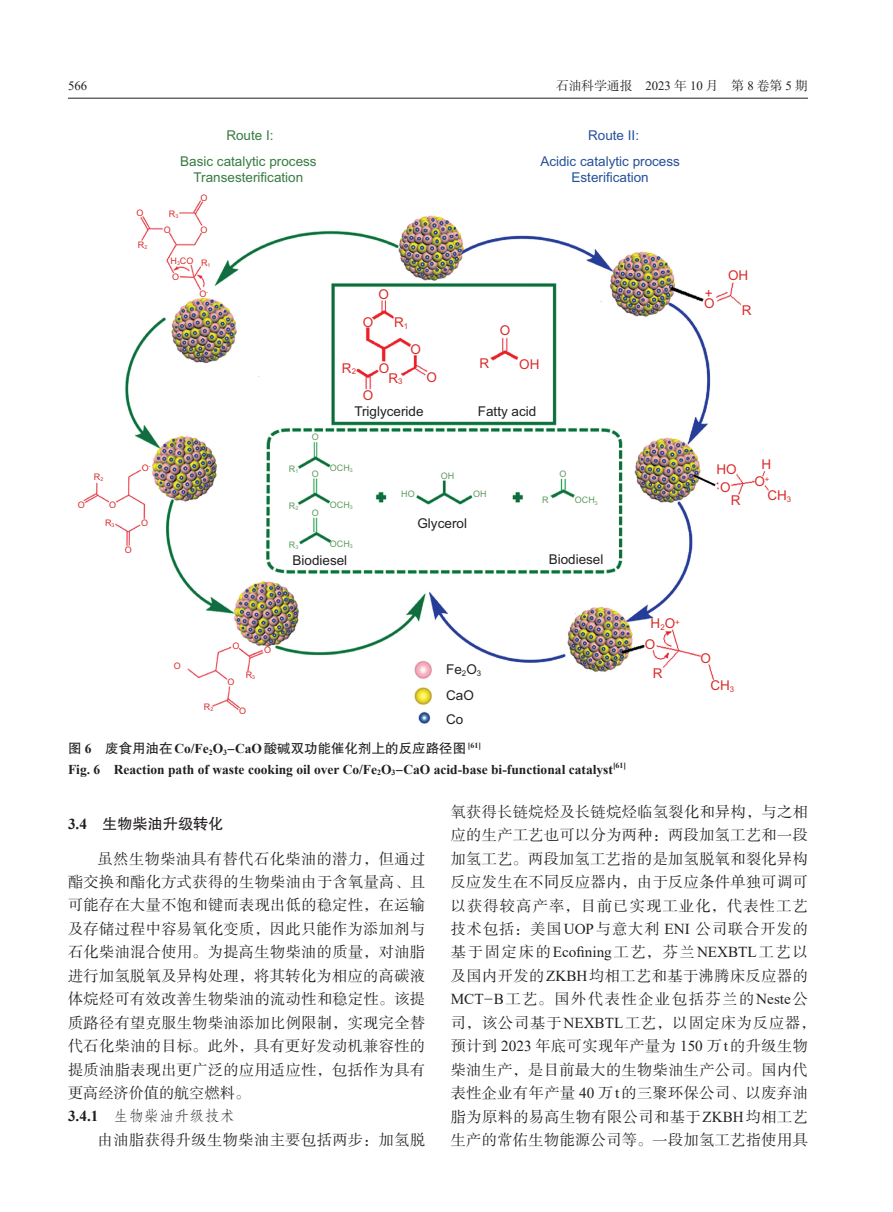
<style>
.page{position:relative;width:893px;height:1212px;background:#fff}
.page>*{position:absolute;margin:0;border:0;box-sizing:border-box;transform-origin:0 0}
.t1{font:15.15px/23.4px "FZSSK GBK1 0";letter-spacing:.03em;color:#231f20;text-align:justify}
.t2{font:15.15px "Times New Roman";color:#231f20}
.t3{font:15.15px "FZFSK GBK1 0";color:#231f20}
.t4{font:15.15px "FZHTJW GB1 0";color:#231f20}
.t5{font:700 13.5px "Times New Roman";color:#231f20}
.t6{font:13.5px/26.4px "Arial";color:#231f20}
.t7{font:13.5px/16.2px "Arial";color:#367c42;text-align:center}
.t8{font:13.5px/16.2px "Arial";color:#255098;text-align:center}
.t9{font:13.5px "Arial";color:#da2b2a}
.t10{font:13.5px "FZHTJW GB1 0";color:#231f20}
.t11{font:12.75px "FZSSK GBK1 0";color:#231f20}
.t12{font:12.75px "Times New Roman";color:#231f20}
.t13{font:9px "Arial";color:#da2b2a}
.t14{font:9px "Arial";color:#5e9b5f}
.t15{font:7.8px "Arial";color:#da2b2a}
.s1{font-family:"Times New Roman"}
.s2{font-family:"Times New Roman";font-weight:700}
.s3{font-family:"FZHTK GBK1 0"}
.s4{font-family:"FZHTK GBK1 0";font-weight:400}
.s5{font-family:"FZSSK GBK1 0"}
.s6{font-family:"FZBSJW GB1 0"}
</style>
<div class="page">
<hr style="left:68px;top:98px;width:740px;height:1px;background:#231f20">
<img style="left:83px;top:200px;width:686px;height:524px">
<p class="t12" style="left:68px;top:77px;width:21px">566</p>
<p class="t11" style="left:556px;top:79px;width:253px">石油科学通报 <span class="s1">2023</span> 年 <span class="s1">10</span> 月 第 <span class="s1">8</span> 卷第 <span class="s1">5</span> 期</p>
<p class="t13" style="left:78px;top:498px;width:9px">O</p>
<p class="t7" style="left:226px;top:127px;width:49px">Route I:</p>
<p class="t7" style="left:180px;top:153px;width:138px">Basic catalytic process<br>Transesterification</p>
<p class="t13" style="left:136px;top:207px;width:9px">O</p>
<p class="t13" style="left:138px;top:239px;width:11px">R<sub>2</sub></p>
<p class="t13" style="left:201px;top:192px;width:9px">O</p>
<p class="t13" style="left:169px;top:207px;width:11px">R<sub>3</sub></p>
<p class="t13" style="left:171px;top:255px;width:24px">H<sub>3</sub>CO</p>
<p class="t13" style="left:164px;top:223px;width:9px">O</p>
<p class="t13" style="left:201px;top:223px;width:9px">O</p>
<p class="t13" style="left:201px;top:256px;width:11px">R<sub>1</sub></p>
<p class="t13" style="left:172px;top:271px;width:9px">O</p>
<p class="t13" style="left:199px;top:288px;width:10px">O<sup>-</sup></p>
<p class="t13" style="left:94px;top:470px;width:11px">R<sub>2</sub></p>
<p class="t13" style="left:142px;top:461px;width:10px">O<sup>-</sup></p>
<p class="t14" style="left:289px;top:463px;width:11px">R<sub>1</sub></p>
<p class="t13" style="left:109px;top:498px;width:9px">O</p>
<p class="t14" style="left:289px;top:499px;width:11px">R<sub>2</sub></p>
<p class="t13" style="left:105px;top:516px;width:11px">R<sub>3</sub></p>
<p class="t13" style="left:141px;top:517px;width:9px">O</p>
<p class="t14" style="left:312px;top:431px;width:9px">O</p>
<p class="t14" style="left:312px;top:467px;width:9px">O</p>
<p class="t14" style="left:312px;top:507px;width:9px">O</p>
<p class="t8" style="left:588px;top:127px;width:53px">Route II:</p>
<p class="t9" style="left:378px;top:284px;width:12px">O</p>
<p class="t9" style="left:363px;top:313px;width:12px">O</p>
<p class="t9" style="left:394px;top:313px;width:16px">R<sub>1</sub></p>
<p class="t9" style="left:411px;top:340px;width:12px">O</p>
<p class="t8" style="left:540px;top:153px;width:141px">Acidic catalytic process<br>Esterification</p>
<p class="t9" style="left:500px;top:321px;width:12px">O</p>
<p class="t9" style="left:479px;top:353px;width:11px">R</p>
<p class="t9" style="left:342px;top:359px;width:11px">R</p>
<p class="t9" style="left:519px;top:355px;width:22px">OH</p>
<p class="t15" style="left:352px;top:366px;width:6px">2</p>
<p class="t9" style="left:379px;top:359px;width:12px">O</p>
<p class="t6" style="left:354px;top:398px;width:71px">Triglyceride</p>
<p class="t9" style="left:427px;top:368px;width:12px">O</p>
<p class="t9" style="left:388px;top:368px;width:16px">R<sub>3</sub></p>
<p class="t9" style="left:363px;top:386px;width:12px">O</p>
<p class="t6" style="left:478px;top:398px;width:60px">Fatty acid</p>
<p class="t14" style="left:330px;top:462px;width:24px">OCH<sub>3</sub></p>
<p class="t14" style="left:330px;top:498px;width:24px">OCH<sub>3</sub></p>
<p class="t14" style="left:401px;top:488px;width:15px">HO</p>
<p class="t14" style="left:441px;top:469px;width:15px">OH</p>
<p class="t14" style="left:473px;top:488px;width:15px">OH</p>
<p class="t6" style="left:417px;top:510px;width:51px">Glycerol</p>
<p class="t14" style="left:542px;top:494px;width:8px">R</p>
<p class="t14" style="left:559px;top:467px;width:9px">O</p>
<p class="t14" style="left:575px;top:494px;width:24px">OCH<sub>3</sub></p>
<p class="t13" style="left:125px;top:544px;width:9px">O</p>
<p class="t14" style="left:289px;top:539px;width:11px">R<sub>3</sub></p>
<p class="t14" style="left:330px;top:538px;width:24px">OCH<sub>3</sub></p>
<p class="t6" style="left:292px;top:547px;width:56px">Biodiesel</p>
<p class="t6" style="left:549px;top:546px;width:56px">Biodiesel</p>
<p class="t13" style="left:174px;top:660px;width:9px">O</p>
<p class="t13" style="left:204px;top:701px;width:11px">R<sub>2</sub></p>
<p class="t13" style="left:232px;top:640px;width:9px">O</p>
<p class="t13" style="left:227px;top:675px;width:9px">O</p>
<p class="t13" style="left:246px;top:669px;width:11px">R<sub>3</sub></p>
<p class="t13" style="left:239px;top:705px;width:9px">O</p>
<p class="t13" style="left:264px;top:644px;width:9px">O</p>
<p class="t6" style="left:446px;top:656px;width:37px">Fe<sub>2</sub>O<sub>3<br></sub>CaO</p>
<p class="t6" style="left:446px;top:706px;width:19px">Co</p>
<p class="t9" style="left:651px;top:614px;width:31px">H<sub>2</sub>O<sup>+</sup></p>
<p class="t9" style="left:645px;top:635px;width:12px">O</p>
<p class="t9" style="left:653px;top:664px;width:11px">R</p>
<p class="t10" style="left:68px;top:741px;width:415px">图 <span class="s2">6</span> 废食用油在<span class="s2">Co/Fe</span><sub>2</sub><span class="s2">O</span><sub>3</sub><span class="s3">-</span><span class="s2">CaO</span>酸碱双功能催化剂上的反应路径图 <sup>[61]</sup></p>
<p class="t5" style="left:68px;top:759px;width:560px">Fig. 6 Reaction path of waste cooking oil over Co/Fe<sub>2</sub>O<sub>3</sub><span class="s4">-</span>CaO acid-base bi-functional catalyst<sup>[61]</sup></p>
<p class="t9" style="left:705px;top:284px;width:9px">+</p>
<p class="t9" style="left:704px;top:294px;width:12px">O</p>
<p class="t9" style="left:728px;top:266px;width:22px">OH</p>
<p class="t9" style="left:742px;top:301px;width:11px">R</p>
<p class="t9" style="left:716px;top:460px;width:22px">HO</p>
<p class="t9" style="left:762px;top:455px;width:11px">H</p>
<p class="t9" style="left:720px;top:478px;width:12px">O</p>
<p class="t9" style="left:731px;top:491px;width:11px">R</p>
<p class="t9" style="left:754px;top:472px;width:17px">O<sup>+</sup></p>
<p class="t9" style="left:767px;top:486px;width:25px">CH<sub>3</sub></p>
<p class="t9" style="left:700px;top:648px;width:12px">O</p>
<p class="t9" style="left:710px;top:676px;width:25px">CH<sub>3</sub></p>
<p class="t4" style="left:68px;top:815px;width:157px"><span class="s2">3.4</span> 生物柴油升级转化</p>
<p class="t1" style="left:68px;top:847px;width:359px;text-indent:30px">虽然生物柴油具有替代石化柴油的潜力，但通过酯交换和酯化方式获得的生物柴油由于含氧量高、且可能存在大量不饱和键而表现出低的稳定性，在运输及存储过程中容易氧化变质，因此只能作为添加剂与石化柴油混合使用。为提高生物柴油的质量，对油脂进行加氢脱氧及异构处理，将其转化为相应的高碳液体烷烃可有效改善生物柴油的流动性和稳定性。该提质路径有望克服生物柴油添加比例限制，实现完全替代石化柴油的目标。此外，具有更好发动机兼容性的提质油脂表现出更广泛的应用适应性，包括作为具有更高经济价值的航空燃料。</p>
<p class="t3" style="left:68px;top:1108px;width:168px"><span class="s2">3.4.1</span> 生物柴油升级技术</p>
<p class="t1" style="left:98px;top:1129px;width:329px">由油脂获得升级生物柴油主要包括两步：加氢脱</p>
<p class="t1" style="left:451px;top:800px;width:359px">氧获得长链烷烃及长链烷烃临氢裂化和异构，与之相应的生产工艺也可以分为两种：两段加氢工艺和一段加氢工艺。两段加氢工艺指的是加氢脱氧和裂化异构反应发生在不同反应器内，由于反应条件单独可调可以获得较高产率，目前已实现工业化，代表性工艺技术包括：美国<span class="s1">UOP</span>与意大利 <span class="s1">ENI</span> 公司联合开发的</p>
<p class="t2" style="left:451px;top:942px;width:359px"><span class="s5">基于固定床的</span>Ecofining<span class="s5">工艺，芬兰</span>NEXBTL<span class="s5">工艺以</span></p>
<p class="t1" style="left:451px;top:965px;width:366px;text-align:left">及国内开发的<span class="s1">ZKBH</span>均相工艺和基于沸腾床反应器的<br><span class="s1">MCT</span><span class="s6">-</span><span class="s1">B</span>工艺。国外代表性企业包括芬兰的<span class="s1">Neste</span>公司，该公司基于<span class="s1">NEXBTL</span>工艺，以固定床为反应器，预计到 <span class="s1">2023</span> 年底可实现年产量为 <span class="s1">150</span> 万<span class="s1">t</span>的升级生物柴油生产，是目前最大的生物柴油生产公司。国内代表性企业有年产量 <span class="s1">40</span> 万<span class="s1">t</span>的三聚环保公司、以废弃油脂为原料的易高生物有限公司和基于<span class="s1">ZKBH</span>均相工艺生产的常佑生物能源公司等。一段加氢工艺指使用具</p>
</div>
